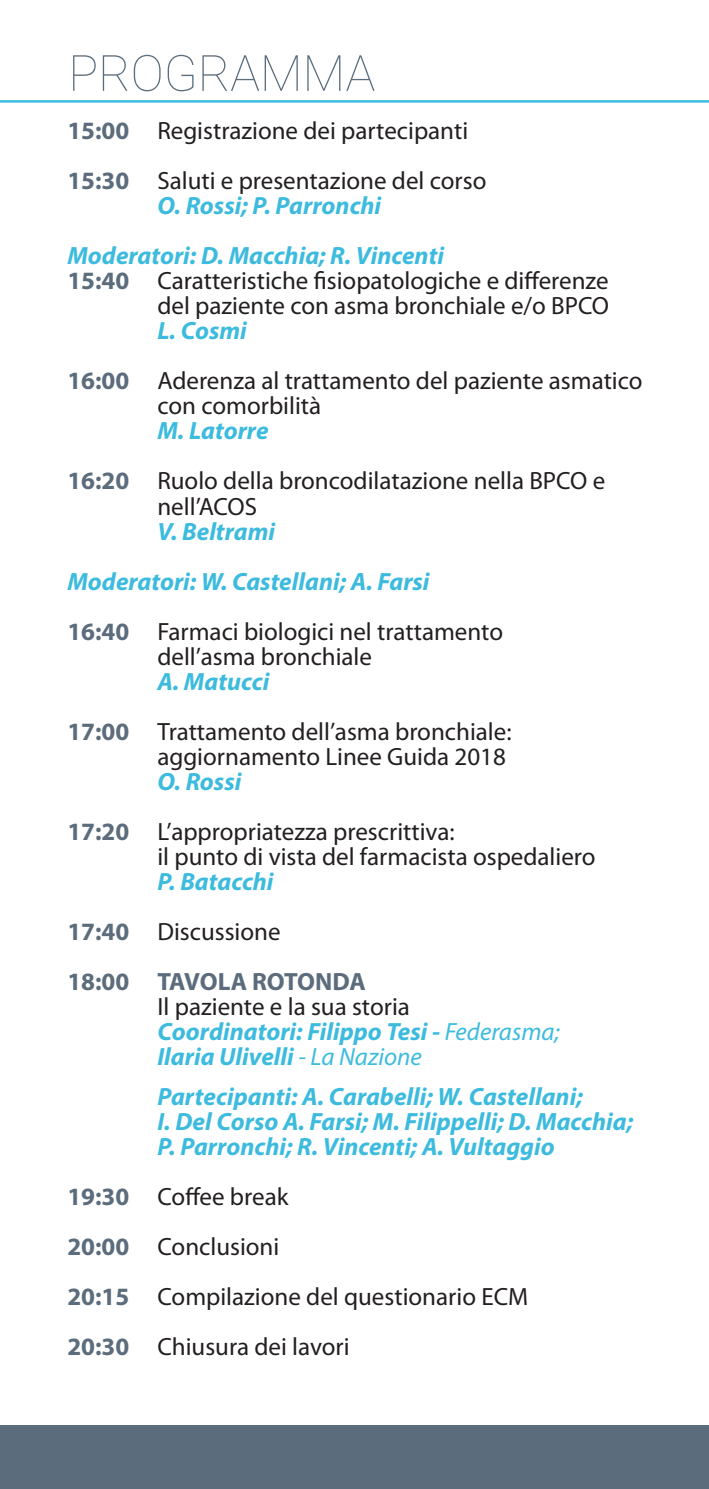
<style>
.page{position:relative;width:709px;height:1489px;background:#fff}
.page>*{position:absolute;margin:0;border:0;box-sizing:border-box;transform-origin:0 0}
.t1{font:100 50px "Roboto";letter-spacing:-.005em;color:#5b6c7c}
.t2{font:25px "Myriad Pro";color:#231f20}
.t3{font:italic 700 25px "Myriad Pro";color:#3cbbde}
.t4{font:700 25px "Myriad Pro";letter-spacing:-.005em;color:#5b6c7c}
.s1{font-weight:700;color:#5b6c7c}
.s2{font-weight:400}
</style>
<div class="page">
<div style="left:0;top:1425px;width:709px;height:63px;background:#5b6c7c"></div>
<hr style="left:0;top:100px;width:709px;height:3px;background:#3cbbde">
<p class="t1" style="left:68px;top:38px;width:308px">PROGRAMMA</p>
<p class="t2" style="left:67px;top:117px;width:402px"><span class="s1">15:00</span> Registrazione dei partecipanti</p>
<p class="t2" style="left:67px;top:167px;width:420px"><span class="s1">15:30</span> Saluti e presentazione del corso</p>
<p class="t3" style="left:157px;top:190px;width:225px">O. Rossi; P. Parronchi</p>
<p class="t3" style="left:67px;top:240px;width:378px">Moderatori: D. Macchia; R. Vincenti</p>
<p class="t2" style="left:67px;top:267px;width:543px"><span class="s1">15:40</span> Caratteristiche fisiopatologiche e differenze</p>
<p class="t2" style="left:157px;top:292px;width:453px">del paziente con asma bronchiale e/o BPCO</p>
<p class="t3" style="left:157px;top:315px;width:91px">L. Cosmi</p>
<p class="t2" style="left:67px;top:367px;width:576px"><span class="s1">16:00</span> Aderenza al trattamento del paziente asmatico</p>
<p class="t2" style="left:157px;top:392px;width:165px">con comorbilità</p>
<p class="t3" style="left:157px;top:415px;width:113px">M. Latorre</p>
<p class="t2" style="left:67px;top:467px;width:539px"><span class="s1">16:20</span> Ruolo della broncodilatazione nella BPCO e</p>
<p class="t2" style="left:157px;top:492px;width:101px">nell’ACOS</p>
<p class="t3" style="left:157px;top:515px;width:119px">V. Beltrami</p>
<p class="t3" style="left:67px;top:565px;width:364px">Moderatori: W. Castellani; A. Farsi</p>
<p class="t2" style="left:67px;top:617px;width:437px"><span class="s1">16:40</span> Farmaci biologici nel trattamento</p>
<p class="t2" style="left:157px;top:642px;width:216px">dell’asma bronchiale</p>
<p class="t3" style="left:157px;top:665px;width:113px">A. Matucci</p>
<p class="t2" style="left:67px;top:717px;width:445px"><span class="s1">17:00</span> Trattamento dell’asma bronchiale:</p>
<p class="t2" style="left:157px;top:742px;width:350px">aggiornamento Linee Guida 2018</p>
<p class="t3" style="left:157px;top:765px;width:85px">O. Rossi</p>
<p class="t2" style="left:67px;top:817px;width:389px"><span class="s1">17:20</span> L’appropriatezza prescrittiva:</p>
<p class="t2" style="left:157px;top:842px;width:439px">il punto di vista del farmacista ospedaliero</p>
<p class="t3" style="left:157px;top:865px;width:118px">P. Batacchi</p>
<p class="t2" style="left:67px;top:917px;width:215px"><span class="s1">17:40</span> Discussione</p>
<p class="t4" style="left:67px;top:964px;width:300px">18:00 TAVOLA ROTONDA</p>
<p class="t2" style="left:157px;top:992px;width:254px">Il paziente e la sua storia</p>
<p class="t3" style="left:157px;top:1015px;width:404px">Coordinatori: Filippo Tesi - <span class="s2">Federasma;</span></p>
<p class="t3" style="left:157px;top:1040px;width:266px">Ilaria Ulivelli <span class="s2">- La Nazione</span></p>
<p class="t3" style="left:157px;top:1080px;width:427px">Partecipanti: A. Carabelli; W. Castellani;</p>
<p class="t3" style="left:157px;top:1105px;width:477px">I. Del Corso A. Farsi; M. Filippelli; D. Macchia;</p>
<p class="t3" style="left:157px;top:1130px;width:399px">P. Parronchi; R. Vincenti; A. Vultaggio</p>
<p class="t2" style="left:67px;top:1182px;width:222px"><span class="s1">19:30</span> Coffee break</p>
<p class="t2" style="left:67px;top:1232px;width:213px"><span class="s1">20:00</span> Conclusioni</p>
<p class="t2" style="left:67px;top:1282px;width:462px"><span class="s1">20:15</span> Compilazione del questionario ECM</p>
<p class="t2" style="left:67px;top:1332px;width:284px"><span class="s1">20:30</span> Chiusura dei lavori</p>
</div>
